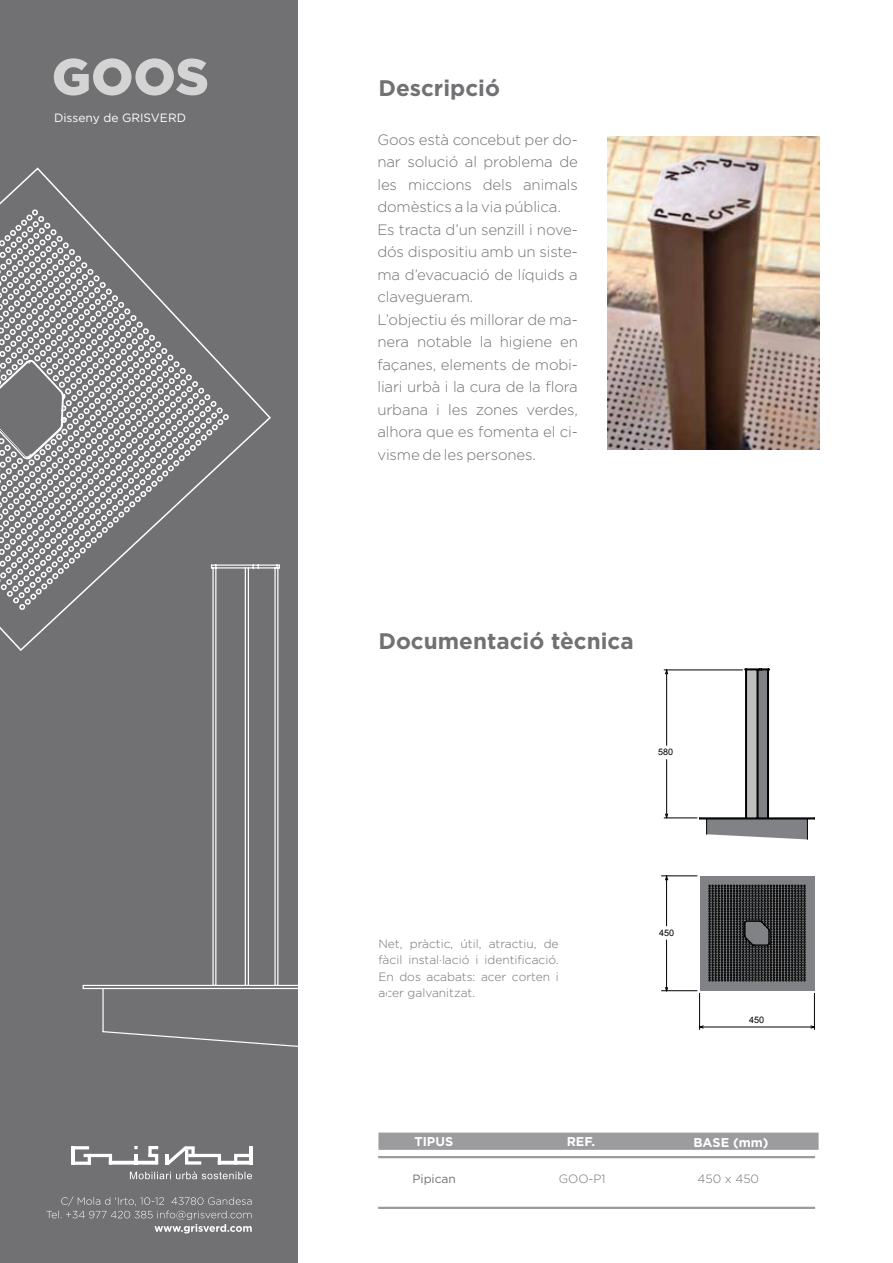
<style>
.page{position:relative;width:893px;height:1263px;background:#fff}
.page>*{position:absolute;margin:0;border:0;box-sizing:border-box;transform-origin:0 0}
.t1{font:900 51px "Gotham";color:#d4d4d5}
.t2{font:700 22.5px "Gotham";color:#717073}
.t3{font:300 15px/22.5px "Gotham";letter-spacing:-.01em;color:#717073}
.t4{font:700 12.75px "Gotham";color:#fff}
.t5{font:300 12px/16.5px "Gotham";color:#717073;text-align:justify}
.t6{font:12px "Gotham";color:#fff}
.t7{font:12px "Gotham";color:#717073}
.t8{font:9px "Arial";color:#000}
</style>
<div class="page">
<div style="left:0;top:1108px;width:298px;height:155px;background:#717073"></div>
<hr style="left:136px;top:1161px;width:21px;height:3px;background:#fff">
<hr style="left:109px;top:1161px;width:26px;height:3px;background:#fff">
<svg style="left:84px;top:1154px;width:28px;height:10px"></svg>
<hr style="left:134px;top:1154px;width:4px;height:10px;background:#fff">
<svg style="left:73px;top:1161px;width:18px;height:4px"></svg>
<hr style="left:71px;top:1146px;width:3px;height:18px;background:#fff">
<hr style="left:71px;top:1146px;width:18px;height:3px;background:#fff">
<svg style="left:134px;top:1146px;width:4px;height:3px"></svg>
<svg style="left:148px;top:1146px;width:10px;height:18px"></svg>
<svg style="left:234px;top:1154px;width:15px;height:7px"></svg>
<hr style="left:218px;top:1161px;width:31px;height:3px;background:#fff">
<hr style="left:249px;top:1146px;width:3px;height:18px;background:#fff">
<svg style="left:166px;top:1146px;width:55px;height:18px"></svg>
<svg style="left:46px;top:1196px;width:206px;height:37px"></svg>
<svg style="left:130px;top:1171px;width:122px;height:8px"></svg>
<div style="left:0;top:0;width:298px;height:1123px;background:#717073"></div>
<div style="left:700px;top:876px;width:114px;height:115px;background:#808285"></div>
<hr style="left:666px;top:759px;width:1px;height:59px;background:#000">
<hr style="left:666px;top:670px;width:1px;height:75px;background:#000">
<hr style="left:664px;top:818px;width:33px;height:1px;background:#000">
<hr style="left:664px;top:670px;width:78px;height:1px;background:#000">
<hr style="left:666px;top:940px;width:1px;height:51px;background:#000">
<hr style="left:666px;top:876px;width:1px;height:50px;background:#000">
<hr style="left:661px;top:990px;width:36px;height:1px;background:#000">
<hr style="left:661px;top:876px;width:36px;height:1px;background:#000">
<hr style="left:700px;top:1027px;width:114px;height:1px;background:#000">
<hr style="left:814px;top:993px;width:1px;height:36px;background:#000">
<hr style="left:699px;top:993px;width:1px;height:36px;background:#000">
<svg style="left:699px;top:669px;width:116px;height:170px"></svg>
<svg style="left:709px;top:885px;width:96px;height:96px;background:#363638"></svg>
<svg style="left:664px;top:669px;width:5px;height:6px"></svg>
<svg style="left:664px;top:875px;width:5px;height:6px"></svg>
<svg style="left:664px;top:813px;width:5px;height:6px"></svg>
<svg style="left:664px;top:986px;width:5px;height:6px"></svg>
<svg style="left:698px;top:1025px;width:6px;height:4px"></svg>
<svg style="left:810px;top:1025px;width:6px;height:4px"></svg>
<svg style="left:0;top:167px;width:271px;height:484px"></svg>
<svg style="left:0;top:209px;width:230px;height:402px"></svg>
<svg style="left:0;top:359px;width:67px;height:101px"></svg>
<div style="left:378px;top:1132px;width:441px;height:18px;background:#9c9b9d;border:1px solid #9c9b9d"></div>
<hr style="left:378px;top:1156px;width:437px;height:2px;background:#9c9b9d">
<hr style="left:378px;top:1207px;width:437px;height:2px;background:#9c9b9d">
<img style="left:608px;top:137px;width:212px;height:312px">
<svg style="left:82px;top:564px;width:216px;height:483px"></svg>
<h1 class="t1" style="left:52px;top:42px;width:40px">GOOS</h1>
<p class="t6" style="left:54px;top:110px;width:134px">Disseny de GRISVERD</p>
<h2 class="t2" style="left:378px;top:73px;width:123px">Descripció</h2>
<p class="t3" style="left:377px;top:128px;width:202px">Goos està concebut per do&shy;nar solució al problema de les miccions dels animals domèstics a la via pública.<br>Es tracta d’un senzill i nove&shy;dós dispositiu amb un siste&shy;ma d’evacuació de líquids a clavegueram.<br>L’objectiu és millorar de ma&shy;nera notable la higiene en façanes, elements de mobi&shy;liari urbà i la cura de la flora urbana i les zones verdes, alhora que es fomenta el ci&shy;visme de les persones.</p>
<h2 class="t2" style="left:378px;top:626px;width:257px">Documentació tècnica</h2>
<p class="t8" style="left:658px;top:746px;width:17px">580</p>
<p class="t5" style="left:378px;top:935px;width:182px">Net, pràctic, útil, atractiu, de fàcil instal·lació i identificació.<br>En dos acabats: acer corten i acer galvanitzat.</p>
<p class="t8" style="left:659px;top:926px;width:17px">450</p>
<p class="t8" style="left:749px;top:1014px;width:17px">450</p>
<p class="t4" style="left:414px;top:1133px;width:40px">TIPUS</p>
<p class="t4" style="left:567px;top:1133px;width:30px">REF.</p>
<p class="t4" style="left:693px;top:1133px;width:77px">BASE (mm)</p>
<p class="t7" style="left:412px;top:1171px;width:45px">Pipican</p>
<p class="t5" style="left:559px;top:1170px;width:48px">GOO-P1</p>
<p class="t5" style="left:698px;top:1170px;width:63px">450 x 450</p>
</div>
